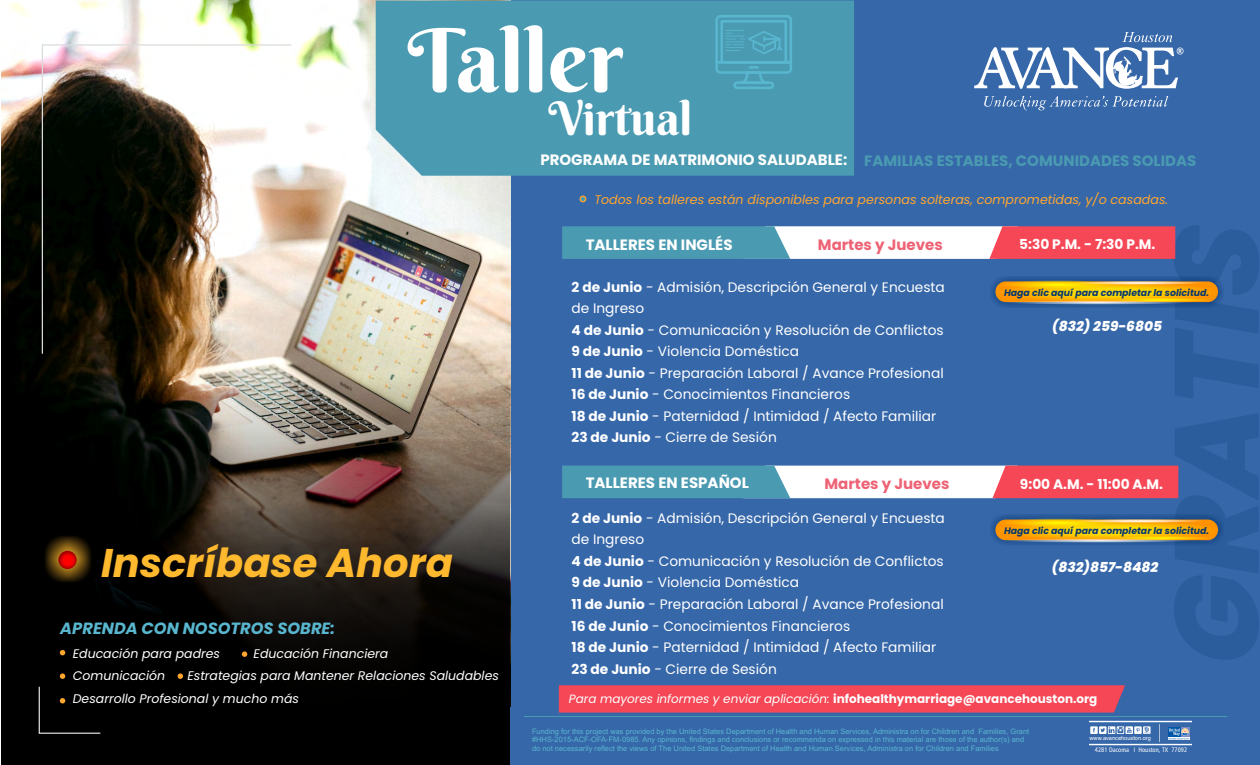
<style>
.page{position:relative;width:1260px;height:765px;background:#fff}
.page>*{position:absolute;margin:0;border:0;box-sizing:border-box;transform-origin:0 0}
.t1{font:87.75px "Berkshire Swash";color:#fff}
.t2{font:46.62px "Berkshire Swash";color:#fff}
.t3{font:italic 700 40px "Poppins";color:#ffb92e}
.t4{font:italic 700 16.25px "Poppins";color:#59b6cf}
.t5{font:700 15px "Poppins";color:#4a9ab1}
.t6{font:700 15px "Poppins";color:#fff}
.t7{font:700 15px "Poppins";color:#ee6275}
.t8{font:13.75px/21.6px "Poppins";color:#fff}
.t9{font:700 13.75px "Poppins";color:#fff}
.t10{font:italic 800 13.75px "Poppins";color:#fff}
.t11{font:italic 12.62px "Poppins";color:#ffa62e}
.t12{font:italic 12.5px/22px "Poppins";color:#fff}
.t13{font:italic 12px "Poppins";color:#fff}
.t14{font:italic 700 9.38px "Poppins";color:#063670}
.t15{font:7.5px/8.4px "Arial";color:#59b6cf}
.t16{font:6.62px "Humanist 777 BT Roman Condensed B";color:#fff}
.t17{font:5.75px "Arial";color:#fff}
.s1{color:#fff}
.s2{font-weight:700}
.s3{font-weight:700;font-style:normal}
</style>
<div class="page">
<div style="left:466px;top:0;width:793px;height:765px;background:#3667a9"></div>
<svg style="left:559px;top:685px;width:566px;height:28px"></svg>
<img style="left:1px;top:0;width:509px;height:377px">
<div style="left:376px;top:0;width:478px;height:176px;background:#4a9ab1"></div>
<img style="left:1px;top:377px;width:509px;height:128px">
<svg style="left:562px;top:226px;width:613px;height:33px"></svg>
<svg style="left:562px;top:466px;width:616px;height:32px"></svg>
<svg style="left:41px;top:44px;width:252px;height:311px"></svg>
<svg style="left:984px;top:96px;width:184px;height:14px"></svg>
<svg style="left:974px;top:32px;width:210px;height:57px"></svg>
<svg style="left:715px;top:15px;width:77px;height:74px"></svg>
<svg style="left:580px;top:196px;width:6px;height:6px"></svg>
<div style="left:1168px;top:727px;width:22px;height:10px;background:#798ec7"></div>
<div style="left:1168px;top:727px;width:13px;height:10px;background:#0056a7"></div>
<svg style="left:1168px;top:728px;width:21px;height:12px"></svg>
<svg style="left:1090px;top:726px;width:61px;height:8px"></svg>
<svg style="left:1159px;top:724px;width:1px;height:18px"></svg>
<hr style="left:1089px;top:721px;width:103px;height:1px;background:#fff">
<hr style="left:1089px;top:744px;width:103px;height:1px;background:#fff">
<hr style="left:524px;top:716px;width:703px;height:1px;background:#4a9ab1">
<div style="left:990px;top:514px;width:234px;height:32px;background:#063670;opacity:.75"></div>
<svg style="left:995px;top:520px;width:223px;height:20px"></svg>
<svg style="left:999px;top:518px;width:117px;height:9px"></svg>
<svg style="left:1003px;top:538px;width:188px;height:5px"></svg>
<svg style="left:1072px;top:519px;width:133px;height:4px"></svg>
<svg style="left:1110px;top:535px;width:103px;height:5px"></svg>
<svg style="left:1px;top:505px;width:509px;height:260px;fill:#000"></svg>
<svg style="left:60px;top:650px;width:5px;height:5px"></svg>
<svg style="left:242px;top:651px;width:5px;height:6px"></svg>
<svg style="left:60px;top:673px;width:5px;height:6px"></svg>
<svg style="left:178px;top:673px;width:5px;height:6px"></svg>
<svg style="left:38px;top:686px;width:64px;height:48px"></svg>
<div style="left:43px;top:536px;width:49px;height:48px;background:#ffb92e;opacity:.98"></div>
<svg style="left:58px;top:551px;width:19px;height:18px"></svg>
<div style="left:990px;top:276px;width:234px;height:32px;background:#063670;opacity:.75"></div>
<svg style="left:995px;top:281px;width:223px;height:21px"></svg>
<svg style="left:999px;top:279px;width:117px;height:10px"></svg>
<svg style="left:1003px;top:300px;width:188px;height:5px"></svg>
<svg style="left:1072px;top:280px;width:133px;height:5px"></svg>
<svg style="left:1110px;top:297px;width:103px;height:5px"></svg>
<h1 class="t1" style="left:408px;top:6px;width:217px">Taller</h1>
<h2 class="t2" style="left:549px;top:89px;width:145px">Virtual</h2>
<p class="t5" style="left:540px;top:151px;width:657px"><span class="s1">PROGRAMA DE MATRIMONIO SALUDABLE:</span> FAMILIAS ESTABLES, COMUNIDADES SOLIDAS</p>
<p class="t11" style="left:594px;top:190px;width:575px">Todos los talleres están disponibles para personas solteras, comprometidas, y/o casadas.</p>
<h3 class="t3" style="left:101px;top:535px;width:353px">Inscríbase Ahora</h3>
<p class="t4" style="left:60px;top:617px;width:276px">APRENDA CON NOSOTROS SOBRE:</p>
<p class="t12" style="left:73px;top:643px;width:149px">Educación para padres</p>
<p class="t12" style="left:254px;top:643px;width:136px">Educación Financiera</p>
<p class="t12" style="left:73px;top:665px;width:94px">Comunicación</p>
<p class="t12" style="left:73px;top:665px;width:428px;text-indent:115px">Estrategias para Mantener Relaciones Saludables<br>Desarrollo Profesional y mucho más</p>
<p class="t6" style="left:586px;top:234px;width:148px">TALLERES EN INGLÉS</p>
<p class="t7" style="left:818px;top:234px;width:126px">Martes y Jueves</p>
<p class="t8" style="left:572px;top:276px;width:375px"><span class="s2">2 de Junio</span> - Admisión, Descripción General y Encuesta de Ingreso<br><span class="s2">4 de Junio</span> - Comunicación y Resolución de Conflictos <span class="s2">9 de Junio</span> - Violencia Doméstica<br><span class="s2">11 de Junio</span> - Preparación Laboral / Avance Profesional <span class="s2">16 de Junio</span> - Conocimientos Financieros<br><span class="s2">18 de Junio</span> - Paternidad / Intimidad / Afecto Familiar <span class="s2">23 de Junio</span> - Cierre de Sesión</p>
<p class="t6" style="left:586px;top:472px;width:165px">TALLERES EN ESPAÑOL</p>
<p class="t7" style="left:825px;top:473px;width:126px">Martes y Jueves</p>
<p class="t8" style="left:572px;top:507px;width:375px"><span class="s2">2 de Junio</span> - Admisión, Descripción General y Encuesta de Ingreso<br><span class="s2">4 de Junio</span> - Comunicación y Resolución de Conflictos <span class="s2">9 de Junio</span> - Violencia Doméstica<br><span class="s2">11 de Junio</span> - Preparación Laboral / Avance Profesional <span class="s2">16 de Junio</span> - Conocimientos Financieros<br><span class="s2">18 de Junio</span> - Paternidad / Intimidad / Afecto Familiar <span class="s2">23 de Junio</span> - Cierre de Sesión</p>
<p class="t9" style="left:1019px;top:234px;width:138px">5:30 P.M. - 7:30 P.M.</p>
<p class="t14" style="left:1004px;top:286px;width:207px">Haga clic aquí para completar la solicitud.</p>
<p class="t10" style="left:1052px;top:317px;width:111px">(832) 259-6805</p>
<p class="t9" style="left:1020px;top:474px;width:145px">9:00 A.M. - 11:00 A.M.</p>
<p class="t14" style="left:1004px;top:525px;width:207px">Haga clic aquí para completar la solicitud.</p>
<p class="t10" style="left:1052px;top:558px;width:108px">(832)857-8482</p>
<p class="t13" style="left:569px;top:690px;width:530px">Para mayores informes y enviar aplicación: <span class="s3">infohealthymarriage@avancehouston.org</span></p>
<p class="t15" style="left:532px;top:728px;width:499px">Funding for this project was provided by the United States Department of Health and Human Services, Administra on for Children and Families, Grant #HHS-2015-ACF-OFA-FM-0985. Any opinions, findings and conclusions or recommenda on expressed in this material are those of the author(s) and do not necessarily reflect the views of The United States Department of Health and Human Services, Administra on for Children and Families</p>
<p class="t17" style="left:1090px;top:735px;width:63px">www.avancehouston.org</p>
<p class="t16" style="left:1095px;top:747px;width:94px">4281 Dacoma I Houston, TX 77092</p>
</div>
